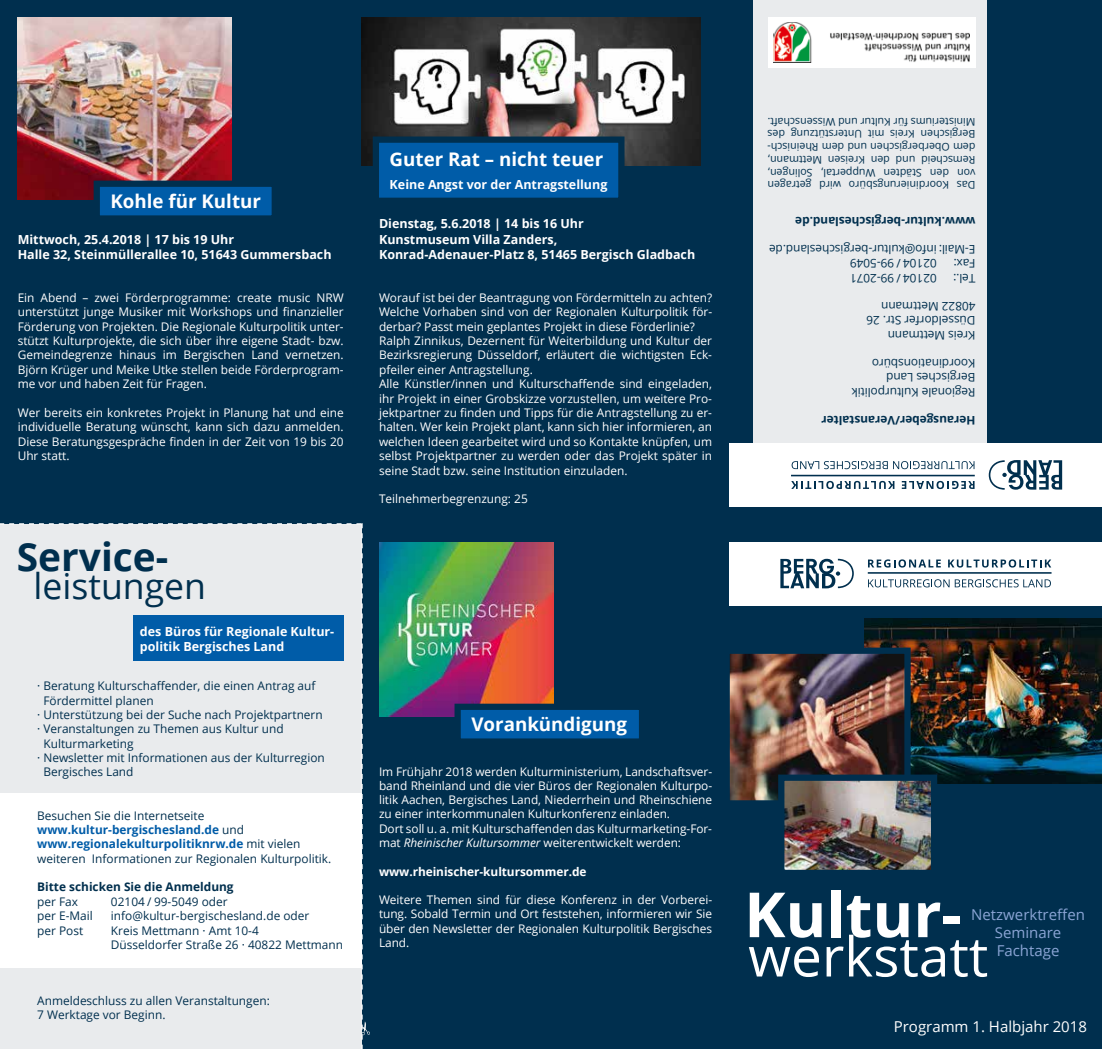
<style>
.page{position:relative;width:1102px;height:1049px;background:#002f4e}
.page>*{position:absolute;margin:0;border:0;box-sizing:border-box;transform-origin:0 0}
.t1{font:700 62.25px "Open Sans";color:#fff}
.t2{font:55px "Open Sans";color:#fff}
.t3{font:700 38.88px "Open Sans";color:#002f4e}
.t4{font:35.62px "Open Sans";color:#002f4e}
.t5{font:700 18.75px "Open Sans";color:#fff}
.t6{font:15px/18px "Open Sans";color:#8ba5d5;text-align:center}
.t7{font:15px "Open Sans";color:#fff}
.t8{font:700 12.5px/15px "Open Sans";color:#fff}
.t9{font:11.88px/14.4px "Open Sans";color:#fff;text-align:justify}
.t10{font:11.88px/14.2px "Open Sans";color:#002f4e}
.t11{font:700 11.88px "Open Sans";letter-spacing:-.005em;color:#002f4e}
.t12{font:700 11.88px "Open Sans";letter-spacing:-.005em;color:#fff}
.t13{font:10.62px/12.8px "Open Sans";color:#002f4e;text-align:justify}
.s1{font-weight:700;color:#005ca8}
.s2{font-style:italic}
</style>
<div class="page">
<div style="left:730px;top:542px;width:372px;height:64px;background:#fff"></div>
<div style="left:730px;top:443px;width:372px;height:64px;background:#fff"></div>
<svg style="left:780px;top:559px;width:74px;height:29px"></svg>
<svg style="left:868px;top:559px;width:73px;height:8px"></svg>
<svg style="left:948px;top:559px;width:103px;height:8px"></svg>
<svg style="left:868px;top:579px;width:183px;height:8px"></svg>
<hr style="left:868px;top:572px;width:184px;height:2px;background:#002f4e">
<svg style="left:989px;top:460px;width:73px;height:30px"></svg>
<svg style="left:902px;top:481px;width:73px;height:8px"></svg>
<svg style="left:791px;top:481px;width:103px;height:8px"></svg>
<svg style="left:792px;top:461px;width:182px;height:8px"></svg>
<hr style="left:791px;top:475px;width:184px;height:1px;background:#002f4e">
<img style="left:865px;top:618px;width:237px;height:165px">
<div style="left:753px;top:0;width:234px;height:443px;background:#e9ebed"></div>
<img style="left:729px;top:644px;width:211px;height:226px">
<img style="left:18px;top:18px;width:214px;height:181px">
<svg style="left:91px;top:177px;width:181px;height:39px"></svg>
<img style="left:361px;top:18px;width:339px;height:148px">
<svg style="left:370px;top:133px;width:258px;height:65px;background:#065494"></svg>
<img style="left:379px;top:542px;width:175px;height:175px">
<svg style="left:451px;top:700px;width:188px;height:39px"></svg>
<div style="left:768px;top:18px;width:207px;height:50px;background:#fff"></div>
<img style="left:774px;top:23px;width:195px;height:40px">
<svg style="left:0;top:523px;width:370px;height:526px;background:#dfe6ec"></svg>
<h3 class="t5" style="left:111px;top:188px;width:152px">Kohle für Kultur</h3>
<p class="t8" style="left:18px;top:232px;width:315px">Mittwoch, 25.4.2018 | 17 bis 19 Uhr<br>Halle 32, Steinmüllerallee 10, 51643 Gummersbach</p>
<p class="t9" style="left:18px;top:290px;width:327px">Ein Abend – zwei Förderprogramme: create music NRW unterstützt junge Musiker mit Workshops und finanzieller Förderung von Projekten. Die Regionale Kulturpolitik unter&shy;stützt Kulturprojekte, die sich über ihre eigene Stadt- bzw.<br>Gemeindegrenze hinaus im Bergischen Land vernetzen.<br>Björn Krüger und Meike Utke stellen beide Förderprogram&shy;me vor und haben Zeit für Fragen.</p>
<p class="t9" style="left:18px;top:405px;width:327px">Wer bereits ein konkretes Projekt in Planung hat und eine individuelle Beratung wünscht, kann sich dazu anmelden.<br>Diese Beratungsgespräche finden in der Zeit von 19 bis 20<br>Uhr statt.</p>
<h3 class="t3" style="left:17px;top:529px;width:153px">Service-</h3>
<h3 class="t4" style="left:34px;top:562px;width:174px">leistungen</h3>
<p class="t8" style="left:140px;top:623px;width:196px">des Büros für Regionale Kultur&shy;politik Bergisches Land</p>
<p class="t10" style="left:37px;top:678px;width:280px">· Beratung Kulturschaffender, die einen Antrag auf</p>
<p class="t10" style="left:43px;top:693px;width:112px">Fördermittel planen</p>
<p class="t10" style="left:37px;top:707px;width:287px">· Unterstützung bei der Suche nach Projektpartnern</p>
<p class="t10" style="left:37px;top:721px;width:248px">· Veranstaltungen zu Themen aus Kultur und</p>
<p class="t10" style="left:43px;top:736px;width:92px">Kulturmarketing</p>
<p class="t10" style="left:37px;top:750px;width:289px">· Newsletter mit Informationen aus der Kulturregion</p>
<p class="t10" style="left:43px;top:765px;width:92px">Bergisches Land</p>
<p class="t10" style="left:37px;top:808px;width:296px">Besuchen Sie die Internetseite <span class="s1">www.kultur-bergischesland.de</span> und <span class="s1">www.regionalekulturpolitiknrw.de</span> mit vielen weiteren Informationen zur Regionalen Kulturpolitik.</p>
<p class="t11" style="left:37px;top:879px;width:198px">Bitte schicken Sie die Anmeldung</p>
<p class="t10" style="left:37px;top:894px;width:42px">per Fax</p>
<p class="t10" style="left:111px;top:894px;width:118px">02104 / 99-5049 oder</p>
<p class="t10" style="left:37px;top:908px;width:57px">per E-Mail</p>
<p class="t10" style="left:111px;top:908px;width:200px">info@kultur-bergischesland.de oder</p>
<p class="t10" style="left:37px;top:923px;width:48px">per Post</p>
<p class="t10" style="left:111px;top:923px;width:234px">Kreis Mettmann · Amt 10-4<br>Düsseldorfer Straße 26 · 40822 Mettmann</p>
<p class="t10" style="left:37px;top:993px;width:234px">Anmeldeschluss zu allen Veranstaltungen:<br>7 Werktage vor Beginn.</p>
<h3 class="t5" style="left:390px;top:146px;width:215px">Guter Rat – nicht teuer</h3>
<p class="t8" style="left:390px;top:176px;width:219px">Keine Angst vor der Antragstellung</p>
<p class="t8" style="left:379px;top:216px;width:318px">Dienstag, 5.6.2018 | 14 bis 16 Uhr<br>Kunstmuseum Villa Zanders,<br>Konrad-Adenauer-Platz 8, 51465 Bergisch Gladbach</p>
<p class="t9" style="left:379px;top:290px;width:335px;text-align:left">Worauf ist bei der Beantragung von Fördermitteln zu achten?<br>Welche Vorhaben sind von der Regionalen Kulturpolitik för&shy;derbar? Passt mein geplantes Projekt in diese Förderlinie?<br>Ralph Zinnikus, Dezernent für Weiterbildung und Kultur der Bezirksregierung Düsseldorf, erläutert die wichtigsten Eck&shy;pfeiler einer Antragstellung.<br>Alle Künstler/innen und Kulturschaffende sind eingeladen, ihr Projekt in einer Grobskizze vorzustellen, um weitere Pro&shy;jektpartner zu finden und Tipps für die Antragstellung zu er&shy;halten. Wer kein Projekt plant, kann sich hier informieren, an welchen Ideen gearbeitet wird und so Kontakte knüpfen, um selbst Projektpartner zu werden oder das Projekt später in seine Stadt bzw. seine Institution einzuladen.</p>
<p class="t9" style="left:379px;top:491px;width:150px">Teilnehmerbegrenzung: 25</p>
<h3 class="t5" style="left:471px;top:711px;width:157px">Vorankündigung</h3>
<p class="t9" style="left:379px;top:764px;width:335px;text-align:left">Im Frühjahr 2018 werden Kulturministerium, Landschaftsver&shy;band Rheinland und die vier Büros der Regionalen Kulturpo&shy;litik Aachen, Bergisches Land, Niederrhein und Rheinschiene zu einer interkommunalen Kulturkonferenz einladen.<br>Dort soll u. a. mit Kulturschaffenden das Kulturmarketing-For&shy;mat <span class="s2">Rheinischer Kultursommer</span> weiterentwickelt werden:</p>
<p class="t12" style="left:379px;top:863px;width:209px">www.rheinischer-kultursommer.de</p>
<p class="t9" style="left:379px;top:892px;width:335px">Weitere Themen sind für diese Konferenz in der Vorberei&shy;tung. Sobald Termin und Ort feststehen, informieren wir Sie über den Newsletter der Regionalen Kulturpolitik Bergisches Land.</p>
<p class="t13" style="left:975px;top:192px;width:209px;rotate:-180deg">Das Koordinierungsbüro wird getragen von den Städten Wuppertal, Solingen, Remscheid und den Kreisen Mettmann, dem Oberbergischen und dem Rheinisch-Bergischen Kreis mit Unterstützung des Ministeriums für Kultur und Wissenschaft.</p>
<p class="t11" style="left:975px;top:229px;width:182px;rotate:-180deg">www.kultur-bergischesland.de</p>
<p class="t10" style="left:975px;top:271px;width:208px;rotate:-180deg">Fax:<br>E-Mail: info@kultur-bergischesland.de</p>
<p class="t10" style="left:937px;top:271px;width:88px;rotate:-180deg">02104 / 99-5049</p>
<p class="t10" style="left:937px;top:285px;width:88px;rotate:-180deg">02104 / 99-2071</p>
<p class="t10" style="left:975px;top:285px;width:24px;rotate:-180deg">Tel.:</p>
<p class="t10" style="left:975px;top:342px;width:111px;rotate:-180deg">Kreis Mettmann<br>Düsseldorfer Str. 26<br>40822 Mettmann</p>
<p class="t10" style="left:975px;top:399px;width:125px;rotate:-180deg">Regionale Kulturpolitik<br>Bergisches Land<br>Koordinationsbüro</p>
<p class="t11" style="left:975px;top:429px;width:156px;rotate:-180deg">Herausgeber/Veranstalter</p>
<h1 class="t1" style="left:744px;top:870px;width:219px">Kultur-</h1>
<p class="t6" style="left:971px;top:906px;width:115px">Netzwerktreffen<br>Seminare<br>Fachtage</p>
<h2 class="t2" style="left:748px;top:919px;width:242px">werkstatt</h2>
<p class="t7" style="left:894px;top:1016px;width:195px">Programm 1. Halbjahr 2018</p>
</div>
